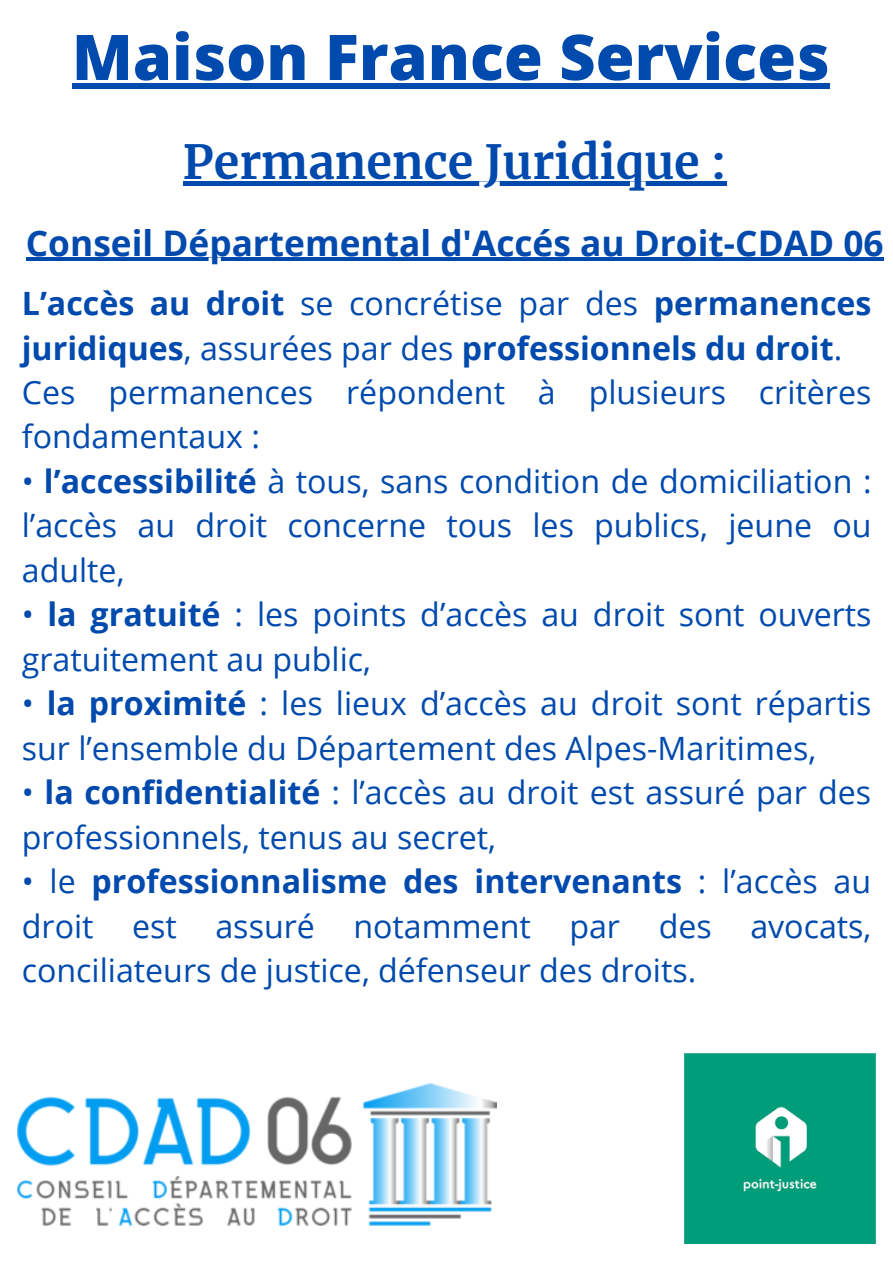
<style>
.page{position:relative;width:893px;height:1263px;background:#fff}
.page>*{position:absolute;margin:0;border:0;box-sizing:border-box;transform-origin:0 0}
.t1{font:800 63px "Open Sans";color:#004aad}
.t2{font:700 46.5px "Merriweather";color:#004aad}
.t3{font:700 35.25px "Open Sans";color:#004aad}
.t4{font:32.17px/44.5px "Open Sans";color:#004aad}
.t5{font:700 32.17px/44.5px "Open Sans";color:#004aad}
.s1{font-weight:400}
.s2{font-weight:700}
</style>
<div class="page">
<img style="left:684px;top:1053px;width:191px;height:190px">
<img style="left:18px;top:1084px;width:478px;height:141px">
<hr style="left:183px;top:182px;width:543px;height:4px;background:#004aad">
<hr style="left:26px;top:258px;width:857px;height:3px;background:#004aad">
<div style="left:72px;top:83px;width:757px;height:6px;background:#004aad"></div>
<p class="t1" style="left:72px;top:13px;width:759px">Maison France Services</p>
<p class="t2" style="left:183px;top:133px;width:545px">Permanence Juridique :</p>
<p class="t3" style="left:26px;top:218px;width:859px">Conseil Départemental d'Accés au Droit-CDAD 06</p>
<p class="t5" style="left:22px;top:280px;width:851px">L’accès au droit <span class="s1">se concrétise par des</span> permanences juridiques<span class="s1">, assurées par des</span> professionnels du droit<span class="s1">.</span></p>
<p class="t4" style="left:22px;top:369px;width:851px">Ces permanences répondent à plusieurs critères fondamentaux :</p>
<p class="t4" style="left:22px;top:458px;width:851px;text-align:justify">• <span class="s2">l’accessibilité</span> à tous, sans condition de domiciliation : l’accès au droit concerne tous les publics, jeune ou adulte,</p>
<p class="t4" style="left:22px;top:591px;width:851px">• <span class="s2">la gratuité</span> : les points d’accès au droit sont ouverts gratuitement au public,</p>
<p class="t4" style="left:22px;top:680px;width:851px">• <span class="s2">la proximité</span> : les lieux d’accès au droit sont répartis sur l’ensemble du Département des Alpes-Maritimes,</p>
<p class="t4" style="left:22px;top:769px;width:851px">• <span class="s2">la confidentialité</span> : l’accès au droit est assuré par des professionnels, tenus au secret,</p>
<p class="t4" style="left:22px;top:858px;width:851px;text-align:justify">• le <span class="s2">professionnalisme des intervenants</span> : l’accès au droit est assuré notamment par des avocats, conciliateurs de justice, défenseur des droits.</p>
</div>
